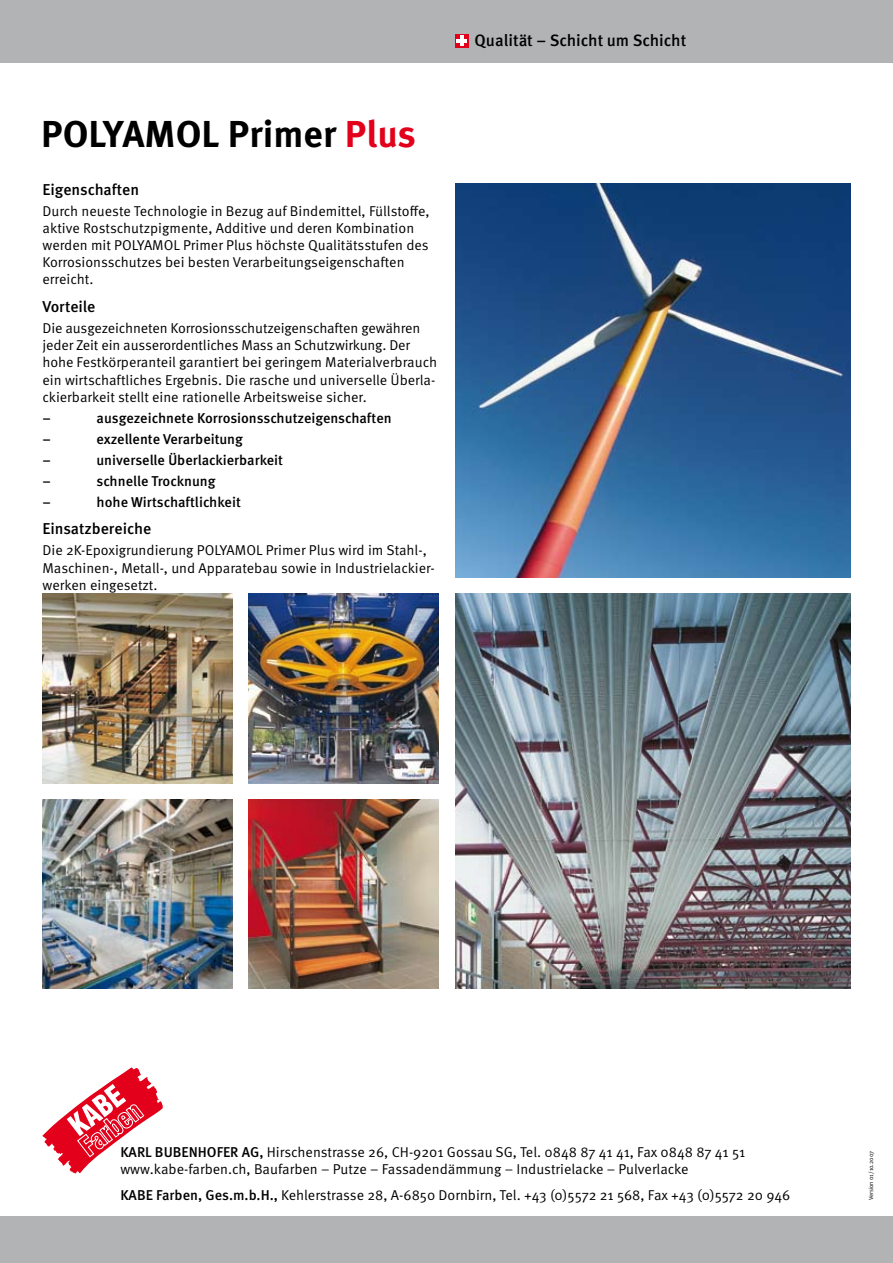
<style>
.page{position:relative;width:893px;height:1263px;background:#fff}
.page>*{position:absolute;margin:0;border:0;box-sizing:border-box;transform-origin:0 0}
.t1{font:700 37.5px "Meta OT";color:#000}
.t2{font:500 16.5px "Meta OT";color:#000}
.t3{font:500 15.75px "Meta OT";letter-spacing:-.005em;color:#000}
.t4{font:14.25px/17.1px "Meta OT";color:#000}
.t5{font:500 14.25px "Meta OT";letter-spacing:-.005em;color:#000}
.t6{font:6px "Meta OT";letter-spacing:-.01em;color:#000}
.s1{color:#e2001a}
.s2{font-weight:500}
</style>
<div class="page">
<img style="left:455px;top:183px;width:395px;height:395px">
<div style="left:0;top:0;width:893px;height:63px;background:#b1b3b4"></div>
<svg style="left:42px;top:1067px;width:121px;height:107px"></svg>
<div style="left:455px;top:34px;width:14px;height:14px;background:#e2001a"></div>
<svg style="left:456px;top:36px;width:11px;height:10px"></svg>
<div style="left:0;top:1216px;width:893px;height:47px;background:#b1b3b4"></div>
<img style="left:43px;top:594px;width:189px;height:190px">
<img style="left:43px;top:799px;width:189px;height:190px">
<img style="left:249px;top:594px;width:189px;height:190px">
<img style="left:249px;top:799px;width:189px;height:190px">
<img style="left:455px;top:594px;width:395px;height:395px">
<h1 class="t1" style="left:41px;top:110px;width:376px">POLYAMOL Primer <span class="s1">Plus</span></h1>
<p class="t3" style="left:43px;top:179px;width:98px">Eigenschaften</p>
<p class="t4" style="left:43px;top:203px;width:389px">Durch neueste Technologie in Bezug auf Bindemittel, Füllstoffe, aktive Rostschutzpigmente, Additive und deren Kombination werden mit POLYAMOL Primer Plus höchste Qualitätsstufen des Korrosionsschutzes bei besten Verarbeitungseigenschaften erreicht.</p>
<p class="t3" style="left:43px;top:297px;width:54px">Vorteile</p>
<p class="t4" style="left:43px;top:320px;width:396px">Die ausgezeichneten Korrosionsschutzeigenschaften gewähren jeder Zeit ein ausserordentliches Mass an Schutzwirkung. Der hohe Festkörperanteil garantiert bei geringem Materialverbrauch ein wirtschaftliches Ergebnis. Die rasche und universelle Überla&shy;ckierbarkeit stellt eine rationelle Arbeitsweise sicher.</p>
<p class="t5" style="left:43px;top:409px;width:10px">–</p>
<p class="t5" style="left:97px;top:409px;width:297px">ausgezeichnete Korrosionsschutzeigenschaften</p>
<p class="t5" style="left:43px;top:430px;width:10px">–</p>
<p class="t5" style="left:97px;top:430px;width:148px">exzellente Verarbeitung</p>
<p class="t5" style="left:43px;top:451px;width:10px">–</p>
<p class="t5" style="left:97px;top:451px;width:188px">universelle Überlackierbarkeit</p>
<p class="t5" style="left:43px;top:472px;width:10px">–</p>
<p class="t5" style="left:97px;top:472px;width:120px">schnelle Trocknung</p>
<p class="t5" style="left:43px;top:493px;width:10px">–</p>
<p class="t5" style="left:97px;top:493px;width:146px">hohe Wirtschaftlichkeit</p>
<p class="t3" style="left:43px;top:519px;width:110px">Einsatzbereiche</p>
<p class="t4" style="left:43px;top:542px;width:394px">Die 2K-Epoxigrundierung POLYAMOL Primer Plus wird im Stahl-,<br>Maschinen-, Metall-, und Apparatebau sowie in Industrielackier&shy;werken eingesetzt.</p>
<p class="t2" style="left:475px;top:30px;width:213px">Qualität – Schicht um Schicht</p>
<p class="t4" style="left:120px;top:1143px;width:626px;text-indent:121px"><span class="s2">AG,</span> Hirschenstrasse 26, CH-9201 Gossau SG, Tel. 0848 87 41 41, Fax 0848 87 41 51 www.kabe-farben.ch, Baufarben – Putze – Fassadendämmung – Industrielacke – Pulverlacke</p>
<p class="t4" style="left:120px;top:1186px;width:671px"><span class="s2">KABE Farben, Ges.m.b.H .,</span> Kehlerstrasse 28, A-6850 Dornbirn, Tel. +43 (0)5572 21 568, Fax +43 (0)5572 20 946</p>
<p class="t5" style="left:120px;top:1143px;width:17px">KARL</p>
<p class="t5" style="left:155px;top:1143px;width:52px">BUBENHOFER</p>
<p class="t6" style="left:868px;top:1200px;width:51px;rotate:-90deg">Version 01/10.2007</p>
</div>
